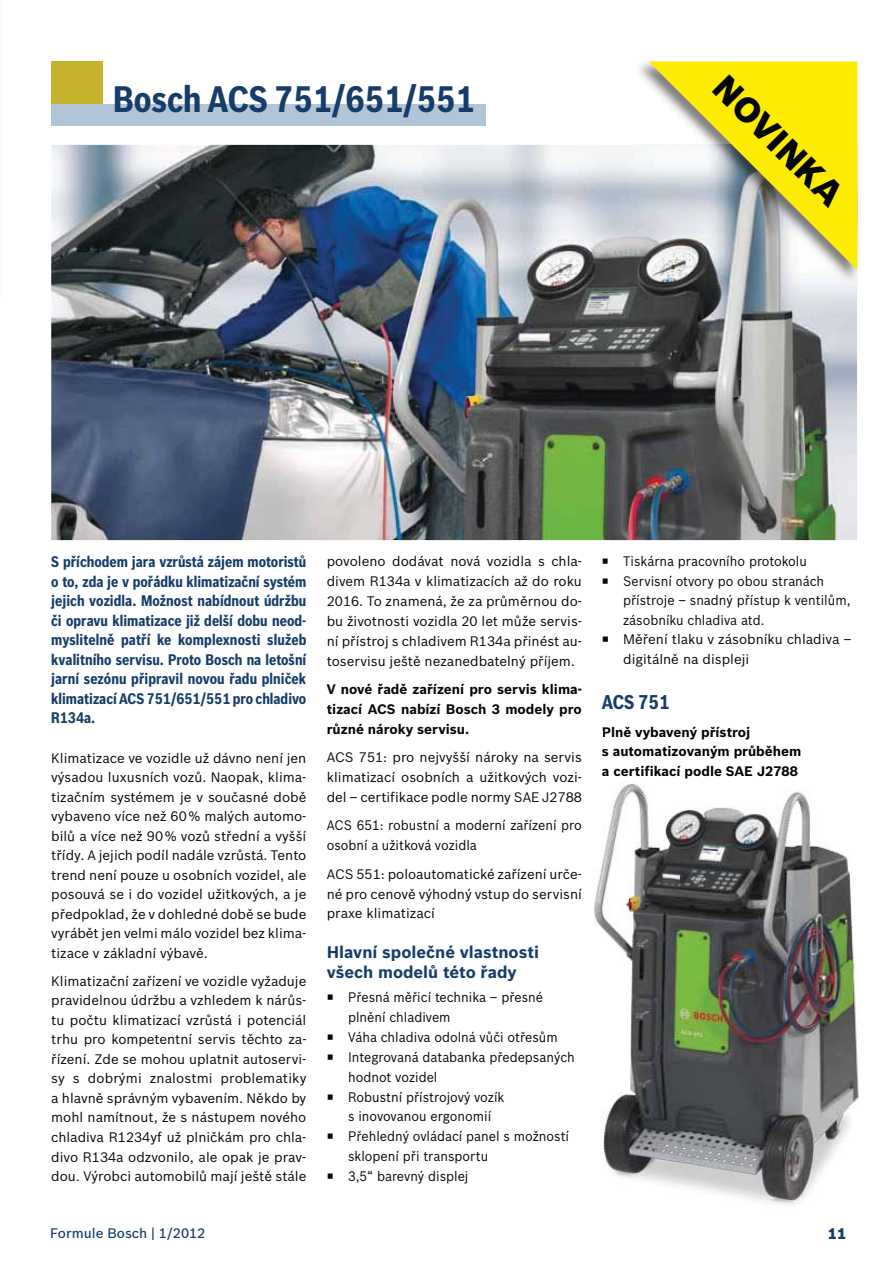
<style>
.page{position:relative;width:893px;height:1263px;background:#fff}
.page>*{position:absolute;margin:0;border:0;box-sizing:border-box;transform-origin:0 0}
.t1{font:700 36px "Bosch Sans Cond";color:#163d69}
.t2{font:900 34.5px "Bosch Sans";color:#010202}
.t3{font:700 19.5px "Bosch Sans Cond";color:#163d69}
.t4{font:700 16.5px/19.8px "Bosch Sans";color:#163d69}
.t5{font:700 15px/19.5px "Bosch Sans Cond";color:#163d69;text-align:justify}
.t6{font:900 15px "Bosch Sans";color:#163d69}
.t7{font:13.5px/19.5px "Bosch Sans";color:#040809;text-align:justify}
.t8{font:13.5px/20px "Bosch Sans";color:#040809;scale:.94 1}
.t9{font:700 13.5px/20px "Bosch Sans";color:#040809;text-align:justify}
.t10{font:700 13.5px/19.5px "Bosch Sans";color:#010202}
.t11{font:500 13.5px "Bosch Sans";color:#163d69}
.s1{color:#010202}
</style>
<div class="page">
<img style="left:51px;top:145px;width:806px;height:395px">
<div style="left:51px;top:62px;width:51px;height:42px;background:#c7b22e"></div>
<div style="left:51px;top:104px;width:434px;height:21px;background:#b2c5d6"></div>
<img style="left:634px;top:61px;width:224px;height:223px">
<img style="left:634px;top:145px;width:223px;height:139px">
<svg style="left:648px;top:62px;width:209px;height:208px"></svg>
<img style="left:594px;top:784px;width:265px;height:421px">
<h1 class="t1" style="left:113px;top:85px;width:363px">Bosch ACS 751/651/551</h1>
<h2 class="t2" style="left:727px;top:73px;width:169px;rotate:45deg">NOVINKA</h2>
<p class="t5" style="left:51px;top:554px;width:257px">S příchodem jara vzrůstá zájem motoristů o to, zda je v pořádku klimatizační systém jejich vozidla. Možnost nabídnout údržbu či opravu klimatizace již delší dobu neod&shy;myslitelně patří ke komplexnosti služeb kvalitního servisu. Proto Bosch na letošní jarní sezónu připravil novou řadu plniček klimatizací ACS 751/651/551 pro chladivo R134a.</p>
<p class="t7" style="left:51px;top:749px;width:257px">Klimatizace ve vozidle už dávno není jen výsadou luxusních vozů. Naopak, klima&shy;tizačním systémem je v současné době vybaveno více než 60 % malých automo&shy;bilů a více než 90 % vozů střední a vyšší třídy. A jejich podíl nadále vzrůstá. Tento trend není pouze u osobních vozidel, ale posouvá se i do vozidel užitkových, a je předpoklad, že v dohledné době se bude vyrábět jen velmi málo vozidel bez klima&shy;tizace v základní výbavě.</p>
<p class="t7" style="left:51px;top:973px;width:257px">Klimatizační zařízení ve vozidle vyžaduje pravidelnou údržbu a vzhledem k nárůs&shy;tu počtu klimatizací vzrůstá i potenciál trhu pro kompetentní servis těchto za&shy;řízení. Zde se mohou uplatnit autoservi&shy;sy s dobrými znalostmi problematiky a hlavně správným vybavením. Někdo by mohl namítnout, že s nástupem nového chladiva R1234yf už plničkám pro chla&shy;divo R134a odzvonilo, ale opak je prav&shy;dou. Výrobci automobilů mají ještě stále</p>
<p class="t7" style="left:327px;top:553px;width:257px;line-height:20px">povoleno dodávat nová vozidla s chla&shy;divem R134a v klimatizacích až do roku 2016. To znamená, že za průměrnou do&shy;bu životnosti vozidla 20 let může servis&shy;ní přístroj s chladivem R134a přinést au&shy;toservisu ještě nezanedbatelný příjem.</p>
<p class="t9" style="left:327px;top:680px;width:257px">V nové řadě zařízení pro servis klima&shy;tizací ACS nabízí Bosch 3 modely pro různé nároky servisu.</p>
<p class="t7" style="left:327px;top:749px;width:257px;line-height:20px">ACS 751: pro nejvyšší nároky na servi<span class="s1">s </span>klimatizací osobních a užitkových vozi&shy;del – certifikace podle normy SAE J278<span class="s1">8</span></p>
<p class="t8" style="left:327px;top:817px;width:273px">ACS 651: robustní a moderní zařízení pr<span class="s1">o </span>osobní a užitková vozidla</p>
<p class="t7" style="left:327px;top:865px;width:257px;line-height:20px">ACS 551: poloautomatické zařízení urče&shy;né pro cenově výhodný vstup do servisn<span class="s1">í </span>praxe klimatizací</p>
<p class="t4" style="left:327px;top:943px;width:214px">Hlavní společné vlastnosti všech modelů této řady</p>
<p class="t8" style="left:348px;top:989px;width:243px">Přesná měřicí technika – přesné plnění chladivem<br>Váha chladiva odolná vůči otřesům<br>Integrovaná databanka předepsaných hodnot vozidel<br>Robustní přístrojový vozík<br>s inovovanou ergonomií<br>Přehledný ovládací panel s možností sklopení při transportu<br>3,5“ barevný displej</p>
<p class="t8" style="left:623px;top:553px;width:245px;line-height:19.5px">Tiskárna pracovního protokolu<br>Servisní otvory po obou stranách přístroje – snadný přístup k ventilům, zásobníku chladiva atd.<br>Měření tlaku v zásobníku chladiva – digitálně na displeji</p>
<h3 class="t3" style="left:602px;top:694px;width:69px">ACS 751</h3>
<p class="t10" style="left:602px;top:722px;width:201px">Plně vybavený přístroj<br>s automatizovaným průběhem a certifikací podle SAE J2788</p>
<p class="t11" style="left:50px;top:1229px;width:157px">Formule Bosch | 1/2012</p>
<p class="t6" style="left:827px;top:1228px;width:20px">11</p>
</div>
